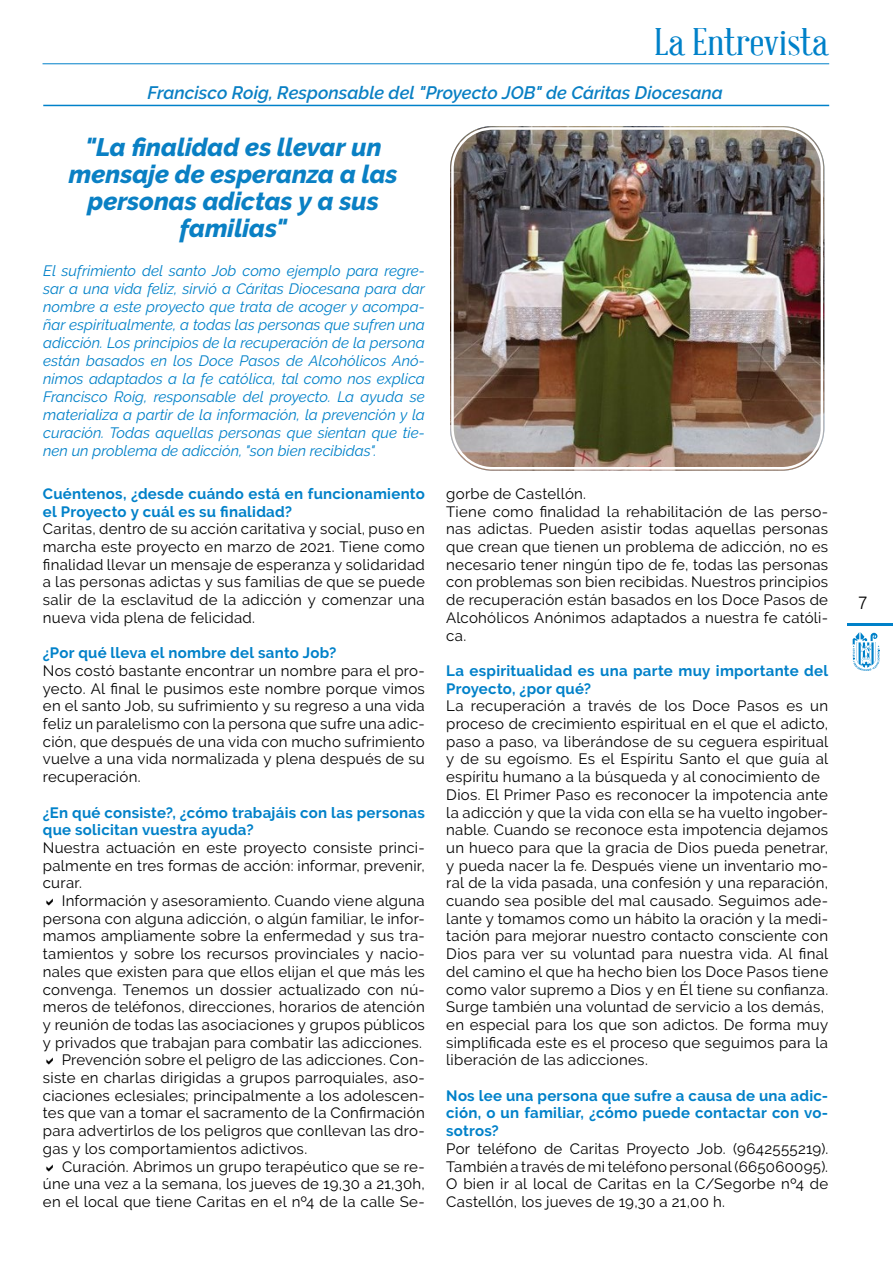
<style>
.page{position:relative;width:893px;height:1263px;background:#fff}
.page>*{position:absolute;margin:0;border:0;box-sizing:border-box;transform-origin:0 0}
.t1{font:37.5px "Abraham Lincoln";color:#0081c9;scale:1.2 1}
.t2{font:italic 800 25.2px/27px "Raleway";letter-spacing:-.005em;color:#0a80c4;text-align:center}
.t3{font:italic 600 18px "Raleway";color:#0a80c4}
.t4{font:300 18px "Ubuntu";color:#000}
.t5{font:15px/17.7px "Raleway";letter-spacing:.015em;color:#000;text-align:justify}
.t6{font:italic 15px/18px "Raleway";color:#0081c9;text-align:justify}
.t7{font:700 15px/17.7px "Raleway";letter-spacing:.015em;color:#0081c9}
</style>
<div class="page">
<hr style="left:847px;top:624px;width:46px;height:2px;background:#0081c9">
<svg style="left:853px;top:632px;width:26px;height:39px"></svg>
<hr style="left:43px;top:63px;width:786px;height:1px;background:#0081c9">
<img style="left:450px;top:126px;width:374px;height:345px">
<div style="left:446px;top:122px;width:382px;height:352px;border:2px solid #fff;border-radius:45px"></div>
<div style="left:451px;top:127px;width:372px;height:342px;border:2px solid #fff;border-radius:40px"></div>
<hr style="left:43px;top:105px;width:786px;height:1px;background:#0081c9">
<h1 class="t1" style="left:654px;top:22px;width:146px">La Entrevista</h1>
<p class="t3" style="left:148px;top:82px;width:577px">Francisco Roig, Responsable del "Proyecto JOB" de Cáritas Diocesana</p>
<h2 class="t2" style="left:69px;top:134px;width:330px">"La finalidad es llevar un mensaje de esperanza a las personas adictas y a sus familias"</h2>
<p class="t6" style="left:43px;top:262px;width:383px">El sufrimiento del santo Job como ejemplo para regre&shy;sar a una vida feliz, sirvió a Cáritas Diocesana para dar nombre a este proyecto que trata de acoger y acompa&shy;ñar espiritualmente, a todas las personas que sufren una adicción. Los principios de la recuperación de la persona están basados en los Doce Pasos de Alcohólicos Anó&shy;nimos adaptados a la fe católica, tal como nos explica Francisco Roig, responsable del proyecto. La ayuda se materializa a partir de la información, la prevención y la curación. Todas aquellas personas que sientan que tie&shy;nen un problema de adicción, "son bien recibidas".</p>
<p class="t7" style="left:43px;top:485px;width:383px">Cuéntenos, ¿desde cuándo está en funcionamiento el Proyecto y cuál es su finalidad?</p>
<p class="t5" style="left:43px;top:520px;width:383px">Caritas, dentro de su acción caritativa y social, puso en marcha este proyecto en marzo de 2021. Tiene como finalidad llevar un mensaje de esperanza y solidaridad a las personas adictas y sus familias de que se puede salir de la esclavitud de la adicción y comenzar una nueva vida plena de felicidad.</p>
<p class="t7" style="left:43px;top:644px;width:295px">¿Por qué lleva el nombre del santo Job?</p>
<p class="t5" style="left:43px;top:662px;width:383px">Nos costó bastante encontrar un nombre para el pro&shy;yecto. Al final le pusimos este nombre porque vimos en el santo Job, su sufrimiento y su regreso a una vida feliz un paralelismo con la persona que sufre una adic&shy;ción, que después de una vida con mucho sufrimiento vuelve a una vida normalizada y plena después de su recuperación.</p>
<p class="t7" style="left:43px;top:803px;width:383px">¿En qué consiste?, ¿cómo trabajáis con las personas que solicitan vuestra ayuda?</p>
<p class="t5" style="left:43px;top:839px;width:383px">Nuestra actuación en este proyecto consiste princi&shy;palmente en tres formas de acción: informar, prevenir, curar.</p>
<p class="t5" style="left:62px;top:892px;width:365px">Información y asesoramiento. Cuando viene alguna</p>
<p class="t5" style="left:43px;top:909px;width:383px">persona con alguna adicción, o algún familiar, le infor-</p>
<p class="t5" style="left:43px;top:927px;width:383px">mamos ampliamente sobre la enfermedad y sus tra-</p>
<p class="t5" style="left:43px;top:945px;width:383px">tamientos y sobre los recursos provinciales y nacio-</p>
<p class="t5" style="left:43px;top:963px;width:383px">nales que existen para que ellos elijan el que más les</p>
<p class="t5" style="left:43px;top:980px;width:383px">convenga. Tenemos un dossier actualizado con nú-</p>
<p class="t5" style="left:43px;top:998px;width:383px">meros de teléfonos, direcciones, horarios de atención</p>
<p class="t5" style="left:43px;top:1016px;width:383px">y reunión de todas las asociaciones y grupos públicos</p>
<p class="t5" style="left:43px;top:1033px;width:381px">y privados que trabajan para combatir las adicciones.</p>
<p class="t5" style="left:62px;top:1051px;width:365px">Prevención sobre el peligro de las adicciones. Con-</p>
<p class="t5" style="left:43px;top:1069px;width:383px">siste en charlas dirigidas a grupos parroquiales, aso-</p>
<p class="t5" style="left:43px;top:1086px;width:383px">ciaciones eclesiales; principalmente a los adolescen-</p>
<p class="t5" style="left:43px;top:1104px;width:383px">tes que van a tomar el sacramento de la Confirmación</p>
<p class="t5" style="left:43px;top:1122px;width:383px">para advertirlos de los peligros que conllevan las dro-</p>
<p class="t5" style="left:43px;top:1140px;width:266px">gas y los comportamientos adictivos.</p>
<p class="t5" style="left:62px;top:1157px;width:364px">Curación. Abrimos un grupo terapéutico que se re-</p>
<p class="t5" style="left:43px;top:1175px;width:383px">úne una vez a la semana, los jueves de 19,30 a 21,30h,</p>
<p class="t5" style="left:43px;top:1193px;width:383px">en el local que tiene Caritas en el nº4 de la calle Se-</p>
<p class="t5" style="left:446px;top:485px;width:383px;text-align:left">gorbe de Castellón.<br>Tiene como finalidad la rehabilitación de las perso&shy;nas adictas. Pueden asistir todas aquellas personas que crean que tienen un problema de adicción, no es necesario tener ningún tipo de fe, todas las personas con problemas son bien recibidas. Nuestros principios de recuperación están basados en los Doce Pasos de Alcohólicos Anónimos adaptados a nuestra fe católi&shy;ca.</p>
<p class="t7" style="left:446px;top:662px;width:383px">La espiritualidad es una parte muy importante del<br>Proyecto, ¿por qué?</p>
<p class="t5" style="left:446px;top:697px;width:383px;text-align:left">La recuperación a través de los Doce Pasos es un proceso de crecimiento espiritual en el que el adicto, paso a paso, va liberándose de su ceguera espiritual y de su egoísmo. Es el Espíritu Santo el que guía al espíritu humano a la búsqueda y al conocimiento de Dios. El Primer Paso es reconocer la impotencia ante la adicción y que la vida con ella se ha vuelto ingober&shy;nable. Cuando se reconoce esta impotencia dejamos un hueco para que la gracia de Dios pueda penetrar, y pueda nacer la fe. Después viene un inventario mo&shy;ral de la vida pasada, una confesión y una reparación, cuando sea posible del mal causado. Seguimos ade&shy;lante y tomamos como un hábito la oración y la medi&shy;tación para mejorar nuestro contacto consciente con Dios para ver su voluntad para nuestra vida. Al final del camino el que ha hecho bien los Doce Pasos tiene como valor supremo a Dios y en Él tiene su confianza.<br>Surge también una voluntad de servicio a los demás, en especial para los que son adictos. De forma muy simplificada este es el proceso que seguimos para la liberación de las adicciones.</p>
<p class="t7" style="left:446px;top:1087px;width:383px;text-align:justify">Nos lee una persona que sufre a causa de una adic&shy;ción, o un familiar, ¿cómo puede contactar con vo&shy;sotros?</p>
<p class="t5" style="left:446px;top:1140px;width:383px">Por teléfono de Caritas Proyecto Job. (9642555219).<br>También a través de mi teléfono personal (665060095).<br>O bien ir al local de Caritas en la C/Segorbe nº4 de Castellón, los jueves de 19,30 a 21,00 h.</p>
<p class="t4" style="left:858px;top:591px;width:12px">7</p>
</div>
